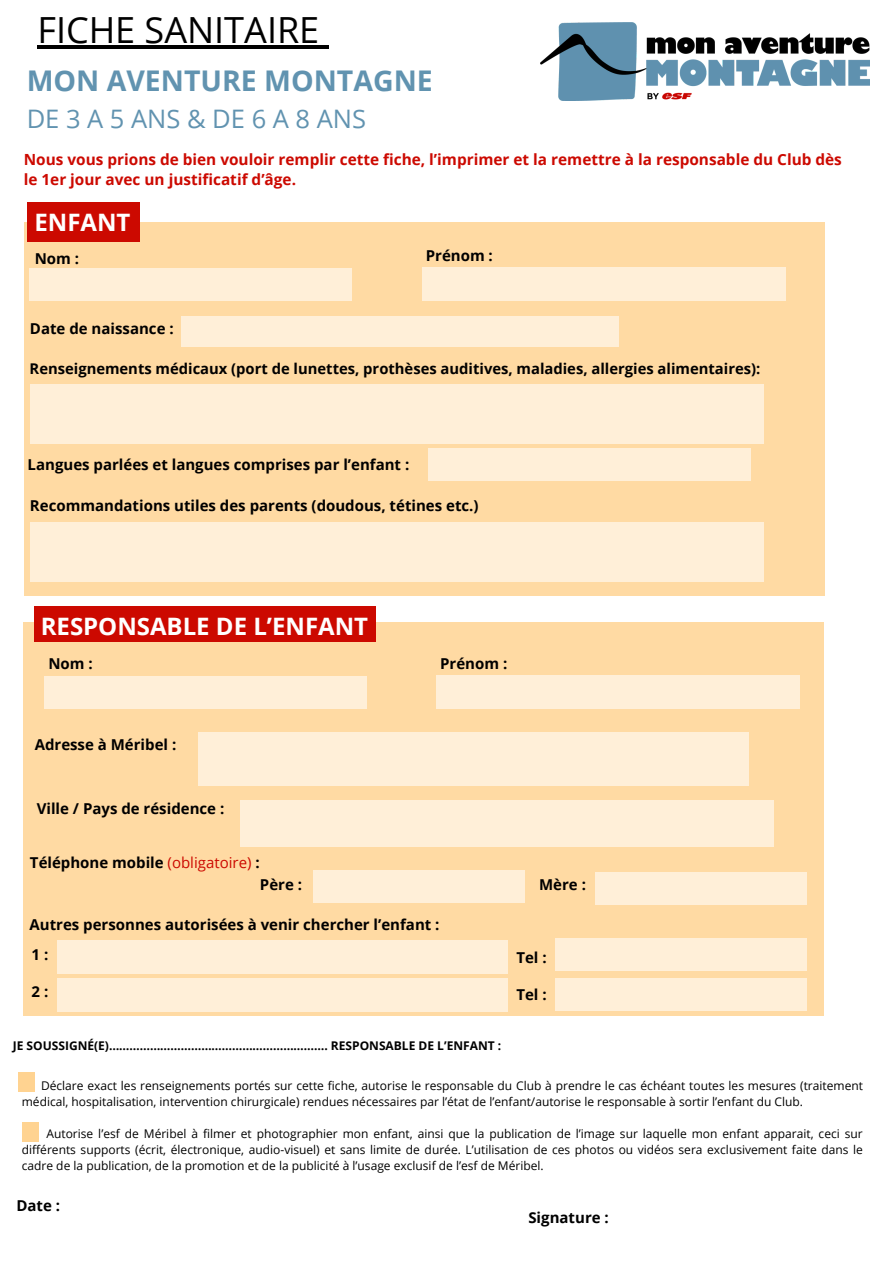
<style>
.page{position:relative;width:894px;height:1264px;background:#fff}
.page>*{position:absolute;margin:0;border:0;box-sizing:border-box;transform-origin:0 0}
.t1{font:36px "Open Sans";color:#000}
.t2{font:700 28.5px "Open Sans";color:#6193b0}
.t3{font:25.5px "Open Sans";color:#6193b0}
.t4{font:700 24px "Open Sans";color:#fff}
.t5{font:700 15.3px/20.7px "Open Sans";color:#cc0900}
.t6{font:700 15px "Open Sans";color:#000}
.t7{font:700 14.85px "Open Sans";color:#000}
.t8{font:12px/16px "Open Sans";color:#000}
.t9{font:700 12px "Open Sans";color:#000}
.s1{font-weight:400;color:#cc0900}
</style>
<div class="page">
<img style="left:540px;top:22px;width:329px;height:79px">
<div style="left:24px;top:222px;width:800px;height:374px;background:#ffdaa3"></div>
<div style="left:28px;top:202px;width:112px;height:40px;background:#cc0900"></div>
<div style="left:24px;top:622px;width:799px;height:393px;background:#ffdaa3"></div>
<div style="left:34px;top:606px;width:342px;height:36px;background:#cc0900"></div>
<div style="left:30px;top:268px;width:322px;height:33px;background:#ffefd8"></div>
<div style="left:422px;top:267px;width:363px;height:33px;background:#ffefd8"></div>
<div style="left:181px;top:316px;width:437px;height:30px;background:#ffefd8"></div>
<div style="left:30px;top:384px;width:733px;height:59px;background:#ffefd8"></div>
<div style="left:428px;top:448px;width:322px;height:33px;background:#ffefd8"></div>
<div style="left:30px;top:521px;width:733px;height:60px;background:#ffefd8"></div>
<div style="left:44px;top:676px;width:322px;height:33px;background:#ffefd8"></div>
<div style="left:436px;top:675px;width:363px;height:33px;background:#ffefd8"></div>
<div style="left:199px;top:732px;width:549px;height:54px;background:#ffefd8"></div>
<div style="left:240px;top:799px;width:533px;height:47px;background:#ffefd8"></div>
<div style="left:313px;top:870px;width:211px;height:32px;background:#ffefd8"></div>
<div style="left:595px;top:872px;width:211px;height:33px;background:#ffefd8"></div>
<div style="left:57px;top:940px;width:450px;height:33px;background:#ffefd8"></div>
<div style="left:57px;top:978px;width:450px;height:33px;background:#ffefd8"></div>
<div style="left:555px;top:938px;width:251px;height:33px;background:#ffefd8"></div>
<div style="left:555px;top:978px;width:251px;height:32px;background:#ffefd8"></div>
<div style="left:18px;top:1072px;width:17px;height:19px;background:#ffd391"></div>
<div style="left:22px;top:1122px;width:17px;height:19px;background:#ffd391"></div>
<hr style="left:37px;top:45px;width:282px;height:3px;background:#000">
<svg style="left:319px;top:45px;width:10px;height:3px"></svg>
<h4 class="t1" style="left:37px;top:4px;width:283px">FICHE SANITAIRE</h4>
<h4 class="t2" style="left:27px;top:61px;width:407px">MON AVENTURE MONTAGNE</h4>
<h4 class="t3" style="left:27px;top:101px;width:341px">DE 3 A 5 ANS &amp; DE 6 A 8 ANS</h4>
<h4 class="t5" style="left:24px;top:148px;width:819px">Nous vous prions de bien vouloir remplir cette fiche, l’imprimer et la remettre à la responsable du Club dès le 1er jour avec un justificatif d’âge.</h4>
<h4 class="t4" style="left:34px;top:205px;width:97px">ENFANT</h4>
<h4 class="t6" style="left:35px;top:248px;width:46px">Nom :</h4>
<h4 class="t6" style="left:425px;top:245px;width:69px">Prénom :</h4>
<h2 class="t6" style="left:30px;top:318px;width:145px">Date de naissance :</h2>
<h3 class="t7" style="left:30px;top:358px;width:732px">Renseignements médicaux (port de lunettes, prothèses auditives, maladies, allergies alimentaires):</h3>
<p class="t6" style="left:28px;top:454px;width:383px">Langues parlées et langues comprises par l’enfant :</p>
<h4 class="t6" style="left:30px;top:495px;width:450px">Recommandations utiles des parents (doudous, tétines etc.)</h4>
<h4 class="t4" style="left:41px;top:609px;width:329px">RESPONSABLE DE L’ENFANT</h4>
<h4 class="t6" style="left:48px;top:653px;width:46px">Nom :</h4>
<h4 class="t6" style="left:440px;top:653px;width:69px">Prénom :</h4>
<h4 class="t6" style="left:35px;top:734px;width:143px">Adresse à Méribel :</h4>
<h5 class="t6" style="left:37px;top:798px;width:189px">Ville / Pays de résidence :</h5>
<h4 class="t6" style="left:30px;top:851px;width:231px">Téléphone mobile <span class="s1">(obligatoire)</span> :</h4>
<h4 class="t6" style="left:260px;top:874px;width:44px">Père :</h4>
<h4 class="t6" style="left:539px;top:874px;width:48px">Mère :</h4>
<h4 class="t6" style="left:30px;top:913px;width:411px">Autres personnes autorisées à venir chercher l’enfant :</h4>
<h4 class="t6" style="left:32px;top:944px;width:18px">1 :</h4>
<h4 class="t6" style="left:32px;top:980px;width:18px">2 :</h4>
<h4 class="t6" style="left:516px;top:946px;width:32px">Tel :</h4>
<h6 class="t6" style="left:516px;top:984px;width:32px">Tel :</h6>
<h4 class="t9" style="left:13px;top:1036px;width:490px">JE SOUSSIGNÉ(E)………………………………………………………. RESPONSABLE DE L’ENFANT :</h4>
<h4 class="t8" style="left:22px;top:1077px;width:842px;text-indent:19px">Déclare exact les renseignements portés sur cette fiche, autorise le responsable du Club à prendre le cas échéant toutes les mesures (traitement médical, hospitalisation, intervention chirurgicale) rendues nécessaires par l’état de l’enfant/autorise le responsable à sortir l’enfant du Club.</h4>
<h3 class="t8" style="left:22px;top:1125px;width:842px;text-align:justify;text-indent:25px">Autorise l’esf de Méribel à filmer et photographier mon enfant, ainsi que la publication de l’image sur laquelle mon enfant apparait, ceci sur différents supports (écrit, électronique, audio-visuel) et sans limite de durée. L’utilisation de ces photos ou vidéos sera exclusivement faite dans le cadre de la publication, de la promotion et de la publicité à l’usage exclusif de l’esf de Méribel.</h3>
<p class="t6" style="left:16px;top:1194px;width:45px">Date :</p>
<p class="t6" style="left:528px;top:1206px;width:82px">Signature :</p>
</div>
